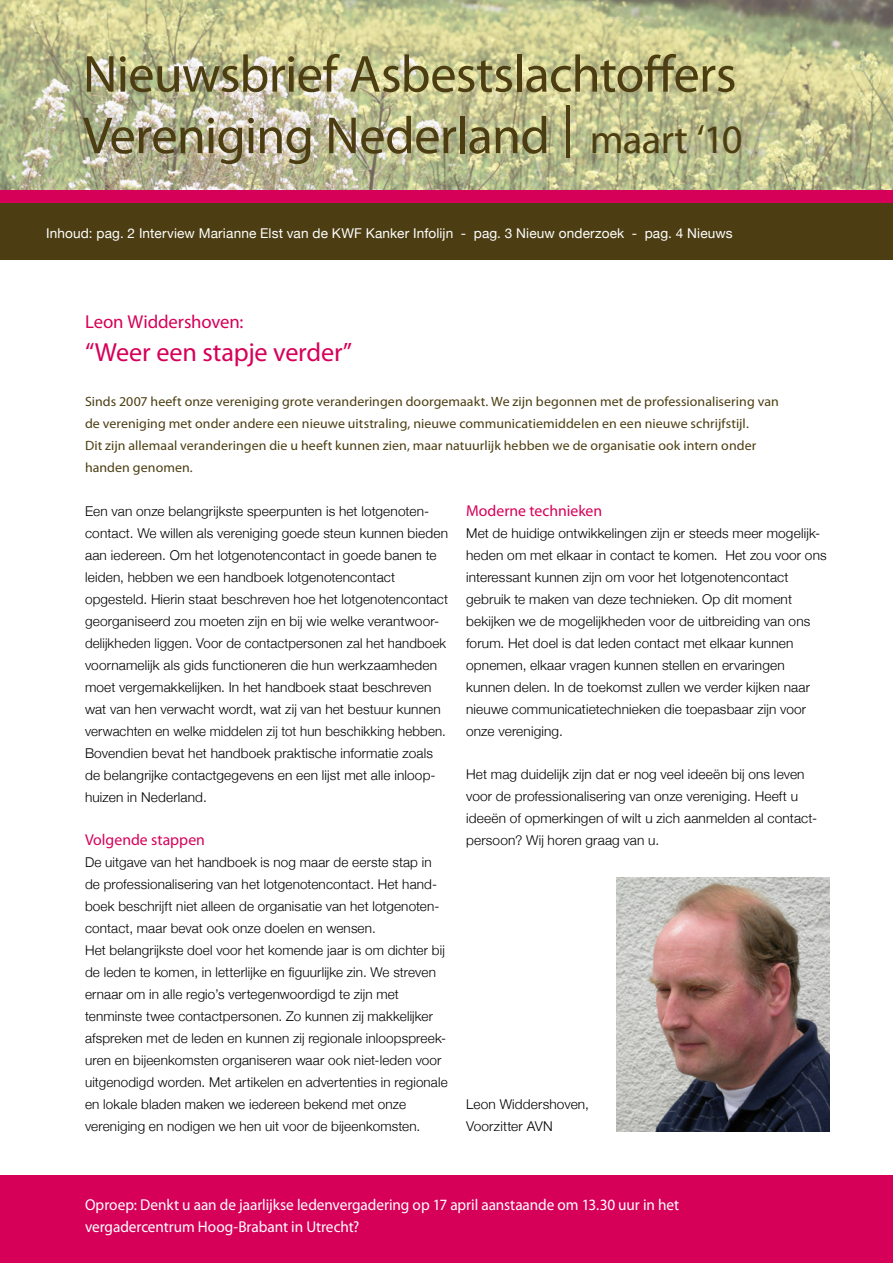
<style>
.page{position:relative;width:893px;height:1263px;background:#fff}
.page>*{position:absolute;margin:0;border:0;box-sizing:border-box;transform-origin:0 0}
.t1{font:52.5px/61.5px "Myriad Pro";letter-spacing:-.015em;color:#4c3e12}
.t2{font:26.25px "Myriad Pro";letter-spacing:-.01em;color:#d60059}
.t3{font:18.75px "Myriad Pro";letter-spacing:-.005em;color:#d60059}
.t4{font:15.75px/22.5px "Myriad Pro";letter-spacing:-.005em;color:#fff}
.t5{font:15.75px "Myriad Pro";color:#d60059}
.t6{font:300 13.5px/22px "Helvetica Neue";letter-spacing:.01em;color:#000}
.t7{font:13.5px/22px "Myriad Pro";letter-spacing:.005em;color:#4c3e12}
.t8{font:13.5px "Helvetica Neue";letter-spacing:.01em;color:#fff}
.s1{font-size:40.5px}
</style>
<div class="page">
<div style="left:0;top:196px;width:893px;height:63px;background:#4c3e12"></div>
<img style="left:0;top:0;width:893px;height:190px">
<div style="left:0;top:190px;width:893px;height:12px;background:#d60059"></div>
<div style="left:0;top:1175px;width:893px;height:88px;background:#d60059"></div>
<img style="left:617px;top:877px;width:212px;height:254px">
<h1 class="t1" style="left:83px;top:42px;width:661px">Nieuwsbrief Asbestslachtoffers<br>Vereniging Nederland | <span class="s1">maart ‘10</span></h1>
<p class="t8" style="left:46px;top:225px;width:688px">Inhoud: pag. 2 Interview Marianne Elst van de KWF Kanker Infolijn - pag. 3 Nieuw onderzoek - pag. 4 Nieuws</p>
<h3 class="t3" style="left:85px;top:310px;width:160px">Leon Widdershoven:</h3>
<h2 class="t2" style="left:85px;top:336px;width:269px">“Weer een stapje verder”</h2>
<p class="t7" style="left:85px;top:390px;width:695px">Sinds 2007 heeft onze vereniging grote veranderingen doorgemaakt. We zijn begonnen met de professionalisering van de vereniging met onder andere een nieuwe uitstraling, nieuwe communicatiemiddelen en een nieuwe schrijfstijl.<br>Dit zijn allemaal veranderingen die u heeft kunnen zien, maar natuurlijk hebben we de organisatie ook intern onder handen genomen.</p>
<p class="t6" style="left:85px;top:500px;width:365px">Een van onze belangrijkste speerpunten is het lotgenoten&shy;contact. We willen als vereniging goede steun kunnen bieden aan iedereen. Om het lotgenotencontact in goede banen te leiden, hebben we een handboek lotgenotencontact opgesteld. Hierin staat beschreven hoe het lotgenotencontact georganiseerd zou moeten zijn en bij wie welke verantwoor&shy;delijkheden liggen. Voor de contactpersonen zal het handboek voornamelijk als gids functioneren die hun werkzaamheden moet vergemakkelijken. In het handboek staat beschreven wat van hen verwacht wordt, wat zij van het bestuur kunnen verwachten en welke middelen zij tot hun beschikking hebben.<br>Bovendien bevat het handboek praktische informatie zoals de belangrijke contactgegevens en een lijst met alle inloop&shy;huizen in Nederland.</p>
<p class="t5" style="left:85px;top:830px;width:121px">Volgende stappen</p>
<p class="t6" style="left:85px;top:851px;width:364px">De uitgave van het handboek is nog maar de eerste stap in de professionalisering van het lotgenotencontact. Het hand - boek beschrijft niet alleen de organisatie van het lotgenoten&shy;contact, maar bevat ook onze doelen en wensen.<br>Het belangrijkste doel voor het komende jaar is om dichter bij de leden te komen, in letterlijke en figuurlijke zin. We streven ernaar om in alle regio’s vertegenwoordigd te zijn met tenminste twee contactpersonen. Zo kunnen zij makkelijker afspreken met de leden en kunnen zij regionale inloopspreek&shy;uren en bijeenkomsten organiseren waar ook niet-leden voor uitgenodigd worden. Met artikelen en advertenties in regionale en lokale bladen maken we iedereen bekend met onze vereniging en nodigen we hen uit voor de bijeenkomsten.</p>
<p class="t5" style="left:466px;top:501px;width:138px">Moderne technieken</p>
<p class="t6" style="left:466px;top:522px;width:362px">Met de huidige ontwikkelingen zijn er steeds meer mogelijk&shy;heden om met elkaar in contact te komen. Het zou voor ons interessant kunnen zijn om voor het lotgenotencontact gebruik te maken van deze technieken. Op dit moment bekijken we de mogelijkheden voor de uitbreiding van ons forum. Het doel is dat leden contact met elkaar kunnen opnemen, elkaar vragen kunnen stellen en ervaringen kunnen delen. In de toekomst zullen we verder kijken naar nieuwe communicatietechnieken die toepasbaar zijn voor onze vereniging.</p>
<p class="t6" style="left:466px;top:763px;width:352px">Het mag duidelijk zijn dat er nog veel ideeën bij ons leven voor de professionalisering van onze vereniging. Heeft u ideeën of opmerkingen of wilt u zich aanmelden al contact&shy;persoon? Wij horen graag van u.</p>
<p class="t6" style="left:466px;top:1093px;width:124px">Leon Widdershoven,<br>Voorzitter AVN</p>
<p class="t4" style="left:85px;top:1193px;width:596px">Oproep: Denkt u aan de jaarlijkse ledenvergadering op 17 april aanstaande om 13.30 uur in het vergadercentrum Hoog-Brabant in Utrecht?</p>
</div>
